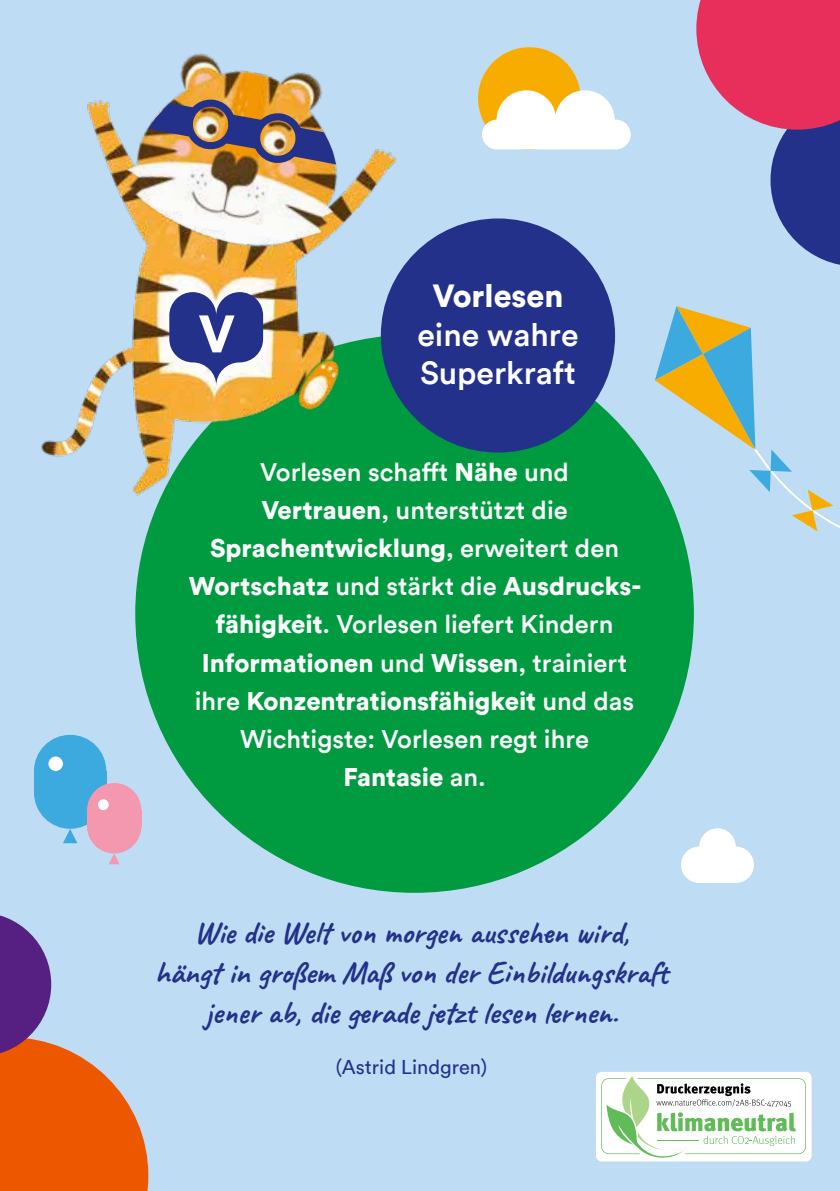
<style>
.page{position:relative;width:840px;height:1191px;background:#fff}
.page>*{position:absolute;margin:0;border:0;box-sizing:border-box;transform-origin:0 0}
.t1{font:900 52.2px "Circular Pro TT";color:#fff}
.t2{font:32px/40px "Caveat";color:#23318a;text-align:center}
.t3{font:500 32px/38.4px "Circular Pro TT";color:#fff}
.t4{font:900 32px "Circular Pro TT";color:#fff}
.t5{font:500 25.6px/38px "Circular Pro TT";color:#fff;text-align:center}
.t6{font:20px "Circular Pro TT";color:#23318a}
.s1{font-weight:900}
</style>
<div class="page">
<div style="left:0;top:0;width:839px;height:1191px;background:#bedcf3"></div>
<div style="left:135px;top:334px;width:558px;height:558px;background:#009b40;border-radius:50%"></div>
<svg style="left:0;top:915px;width:148px;height:276px"></svg>
<svg style="left:696px;top:0;width:143px;height:265px"></svg>
<img style="left:41px;top:100px;width:356px;height:411px">
<img style="left:105px;top:53px;width:284px;height:217px">
<svg style="left:169px;top:292px;width:94px;height:94px;background:#64679a"></svg>
<img style="left:148px;top:97px;width:188px;height:68px">
<div style="left:478px;top:47px;width:102px;height:103px;background:#f9ac00;border-radius:50%"></div>
<svg style="left:481px;top:90px;width:149px;height:59px"></svg>
<svg style="left:681px;top:828px;width:72px;height:55px"></svg>
<div style="left:380px;top:218px;width:234px;height:234px;background:#23318a;border-radius:50%"></div>
<svg style="left:34px;top:735px;width:107px;height:129px"></svg>
<div style="left:98px;top:799px;width:11px;height:11px;background:#fff;border-radius:50%"></div>
<svg style="left:654px;top:306px;width:185px;height:241px"></svg>
<div style="left:595px;top:1071px;width:216px;height:90px;background:#fff;border-radius:6px"></div>
<svg style="left:601px;top:1076px;width:204px;height:81px"></svg>
<h1 class="t1" style="left:198px;top:298px;width:38px">V</h1>
<p class="t4" style="left:432px;top:274px;width:132px">Vorlesen</p>
<p class="t3" style="left:417px;top:314px;width:162px">eine wahre<br>Superkraft</p>
<p class="t5" style="left:189px;top:452px;width:454px">Vorlesen schafft <span class="s1">Nähe</span> und<br><span class="s1">Vertrauen</span>, unterstützt die<br><span class="s1">Sprachentwicklung</span>, erweitert den<br><span class="s1">Wortschatz</span> und stärkt die <span class="s1">Ausdrucks&shy;fähigkeit</span>. Vorlesen liefert Kindern<br><span class="s1">Informationen</span> und <span class="s1">Wissen</span>, trainiert ihre <span class="s1">Konzentrationsfähigkeit</span> und das<br>Wichtigste: Vorlesen regt ihre<br><span class="s1">Fantasie</span> an.</p>
<p class="t2" style="left:155px;top:912px;width:517px">Wie die Welt von morgen aussehen wird,<br>hängt in großem Maß von der Einbildungskraft jener ab, die gerade jetzt lesen lernen.</p>
<p class="t6" style="left:335px;top:1053px;width:153px">(Astrid Lindgren)</p>
</div>
